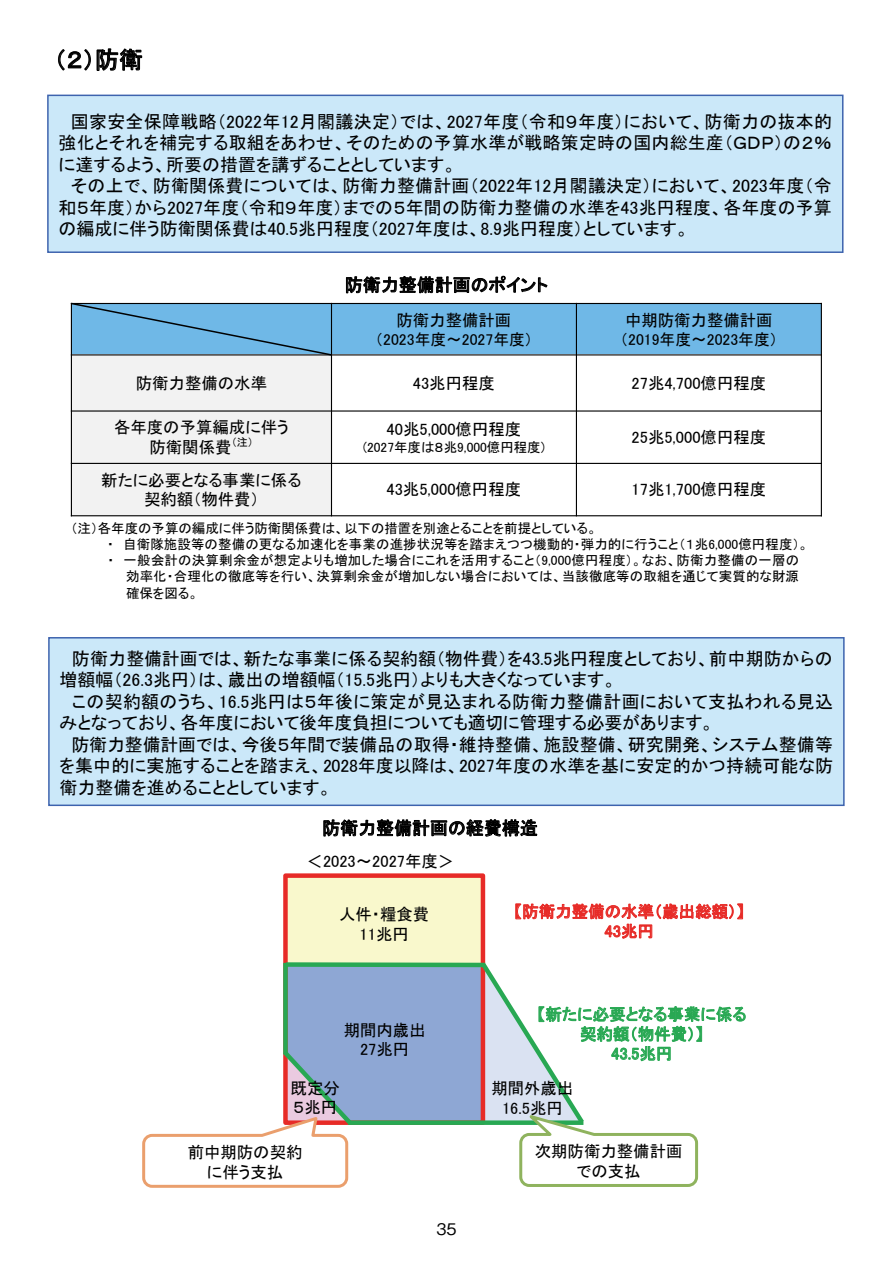
<style>
.page{position:relative;width:893px;height:1263px;background:#fff}
.page>*{position:absolute;margin:0;border:0;box-sizing:border-box;transform-origin:0 0}
.t1{font:24px "MS P Gothic";color:#000}
.t2{font:18px/21.6px "MS P Gothic";color:#000;text-align:justify}
.t3{font:16.35px/19.6px "MS P Gothic";color:#000;text-align:center}
.t4{font:16.35px/19.6px "MS P Gothic";letter-spacing:.005em;color:#28a853;text-align:center}
.t5{font:16.35px/19.6px "MS P Gothic";letter-spacing:.005em;color:#e72b27;text-align:center}
.t6{font:500 15.9px "Gothic BBB Pr 6 N";color:#000}
.t7{font:15.75px "MS P Gothic";color:#000}
.t8{font:13.5px "MS P Gothic";letter-spacing:.01em;color:#000}
</style>
<div class="page">
<div style="left:48px;top:95px;width:795px;height:157px;background:#cbe8f9"></div>
<div style="left:47px;top:95px;width:796px;height:158px;border:1px solid #3d63ae"></div>
<div style="left:71px;top:303px;width:750px;height:52px;background:#6fb8e7"></div>
<div style="left:71px;top:355px;width:260px;height:56px;background:#f2f2f2"></div>
<div style="left:71px;top:411px;width:260px;height:52px;background:#f2f2f2"></div>
<div style="left:71px;top:463px;width:260px;height:53px;background:#f2f2f2"></div>
<hr style="left:331px;top:303px;width:1px;height:213px;background:#000">
<hr style="left:576px;top:303px;width:1px;height:213px;background:#000">
<hr style="left:71px;top:354px;width:751px;height:1px;background:#000">
<hr style="left:71px;top:410px;width:751px;height:2px;background:#000">
<hr style="left:71px;top:463px;width:751px;height:1px;background:#000">
<hr style="left:71px;top:303px;width:1px;height:213px;background:#000">
<hr style="left:821px;top:303px;width:1px;height:213px;background:#000">
<hr style="left:71px;top:303px;width:751px;height:1px;background:#000">
<hr style="left:71px;top:515px;width:751px;height:1px;background:#000">
<svg style="left:70px;top:302px;width:263px;height:55px"></svg>
<div style="left:286px;top:965px;width:196px;height:158px;background:#8ea7d4"></div>
<div style="left:286px;top:876px;width:197px;height:89px;background:#f9f8cc"></div>
<div style="left:283px;top:873px;width:202px;height:252px;border:4px solid #e72b27"></div>
<div style="left:283px;top:963px;width:5px;height:91px;background:#28a853"></div>
<div style="left:348px;top:1120px;width:235px;height:5px;background:#28a853"></div>
<div style="left:286px;top:962px;width:199px;height:5px;background:#28a853"></div>
<svg style="left:477px;top:958px;width:222px;height:229px"></svg>
<svg style="left:142px;top:1046px;width:215px;height:142px"></svg>
<div style="left:49px;top:638px;width:795px;height:167px;background:#cbe8f9"></div>
<div style="left:48px;top:637px;width:797px;height:169px;border:1px solid #3d63ae"></div>
<h1 class="t1" style="left:54px;top:48px;width:90px">（２）防衛</h1>
<p class="t2" style="left:59px;top:110px;width:775px;text-indent:12px">国家安全保障戦略（2022年12月閣議決定）では、2027年度（令和９年度）において、防衛力の抜本的強化とそれを補完する取組をあわせ、そのための予算水準が戦略策定時の国内総生産（ＧＤＰ）の２％に達するよう、所要の措置を講ずることとしています。</p>
<p class="t2" style="left:59px;top:175px;width:775px;text-indent:12px">その上で、防衛関係費については、防衛力整備計画（2022年12月閣議決定）において、2023年度（令和５年度）から2027年度（令和９年度）までの５年間の防衛力整備の水準を43兆円程度、各年度の予算の編成に伴う防衛関係費は40.5兆円程度（2027年度は、8.9兆円程度）としています。</p>
<p class="t2" style="left:345px;top:274px;width:205px">防衛力整備計画のポイント</p>
<p class="t3" style="left:625px;top:310px;width:149px">中期防衛力整備計画</p>
<p class="t7" style="left:620px;top:331px;width:159px">（2019年度～2023年度）</p>
<p class="t3" style="left:396px;top:310px;width:116px">防衛力整備計画</p>
<p class="t7" style="left:375px;top:331px;width:159px">（2023年度～2027年度）</p>
<p class="t3" style="left:136px;top:373px;width:133px">防衛力整備の水準</p>
<p class="t3" style="left:413px;top:373px;width:84px">43兆円程度</p>
<p class="t3" style="left:632px;top:373px;width:136px">27兆4,700億円程度</p>
<p class="t3" style="left:387px;top:419px;width:136px">40兆5,000億円程度</p>
<p class="t3" style="left:114px;top:418px;width:176px">各年度の予算編成に伴う防衛関係費<sup>（注）</sup></p>
<p class="t3" style="left:632px;top:427px;width:136px">25兆5,000億円程度</p>
<p class="t8" style="left:363px;top:440px;width:183px">(2027年度は８兆9,000億円程度)</p>
<p class="t3" style="left:101px;top:470px;width:202px">新たに必要となる事業に係る契約額（物件費）</p>
<p class="t3" style="left:387px;top:480px;width:136px">43兆5,000億円程度</p>
<p class="t3" style="left:632px;top:480px;width:136px">17兆1,700億円程度</p>
<p class="t8" style="left:71px;top:521px;width:528px">（注）各年度の予算の編成に伴う防衛関係費は、以下の措置を別途とることを前提としている。</p>
<p class="t8" style="left:107px;top:537px;width:703px">・ 自衛隊施設等の整備の更なる加速化を事業の進捗状況等を踏まえつつ機動的・弾力的に行うこと（１兆6,000億円程度）。</p>
<p class="t8" style="left:108px;top:554px;width:693px">・ 一般会計の決算剰余金が想定よりも増加した場合にこれを活用すること（9,000億円程度）。なお、防衛力整備の一層の</p>
<p class="t8" style="left:126px;top:570px;width:674px">効率化・合理化の徹底等を行い、決算剰余金が増加しない場合においては、当該徹底等の取組を通じて実質的な財源</p>
<p class="t8" style="left:126px;top:586px;width:74px">確保を図る。</p>
<p class="t2" style="left:60px;top:647px;width:775px;text-indent:12px">防衛力整備計画では、新たな事業に係る契約額（物件費）を43.5兆円程度としており、前中期防からの増額幅（26.3兆円）は、歳出の増額幅（15.5兆円）よりも大きくなっています。</p>
<p class="t2" style="left:60px;top:690px;width:775px;text-indent:12px">この契約額のうち、16.5兆円は５年後に策定が見込まれる防衛力整備計画において支払われる見込みとなっており、各年度において後年度負担についても適切に管理する必要があります。</p>
<p class="t2" style="left:60px;top:733px;width:775px;text-indent:12px">防衛力整備計画では、今後５年間で装備品の取得・維持整備、施設整備、研究開発、システム整備等を集中的に実施することを踏まえ、2028年度以降は、2027年度の水準を基に安定的かつ持続可能な防衛力整備を進めることとしています。</p>
<p class="t2" style="left:322px;top:817px;width:217px">防衛力整備計画の経費構造</p>
<p class="t3" style="left:307px;top:851px;width:149px">＜2023～2027年度＞</p>
<p class="t3" style="left:339px;top:905px;width:92px">人件・糧食費<br>11兆円</p>
<p class="t3" style="left:344px;top:1020px;width:84px">期間内歳出<br>27兆円</p>
<p class="t3" style="left:291px;top:1078px;width:51px;text-align:left">既定分<br>５兆円</p>
<p class="t3" style="left:188px;top:1142px;width:116px">前中期防の契約に伴う支払</p>
<p class="t6" style="left:436px;top:1216px;width:22px">35</p>
<p class="t5" style="left:514px;top:901px;width:232px">【防衛力整備の水準（歳出総額）】<br>43兆円</p>
<p class="t4" style="left:537px;top:1004px;width:211px">【新たに必要となる事業に係る契約額（物件費）】<br>43.5兆円</p>
<p class="t3" style="left:491px;top:1079px;width:84px">期間外歳出<br>16.5兆円</p>
<p class="t3" style="left:535px;top:1141px;width:149px">次期防衛力整備計画での支払</p>
</div>
